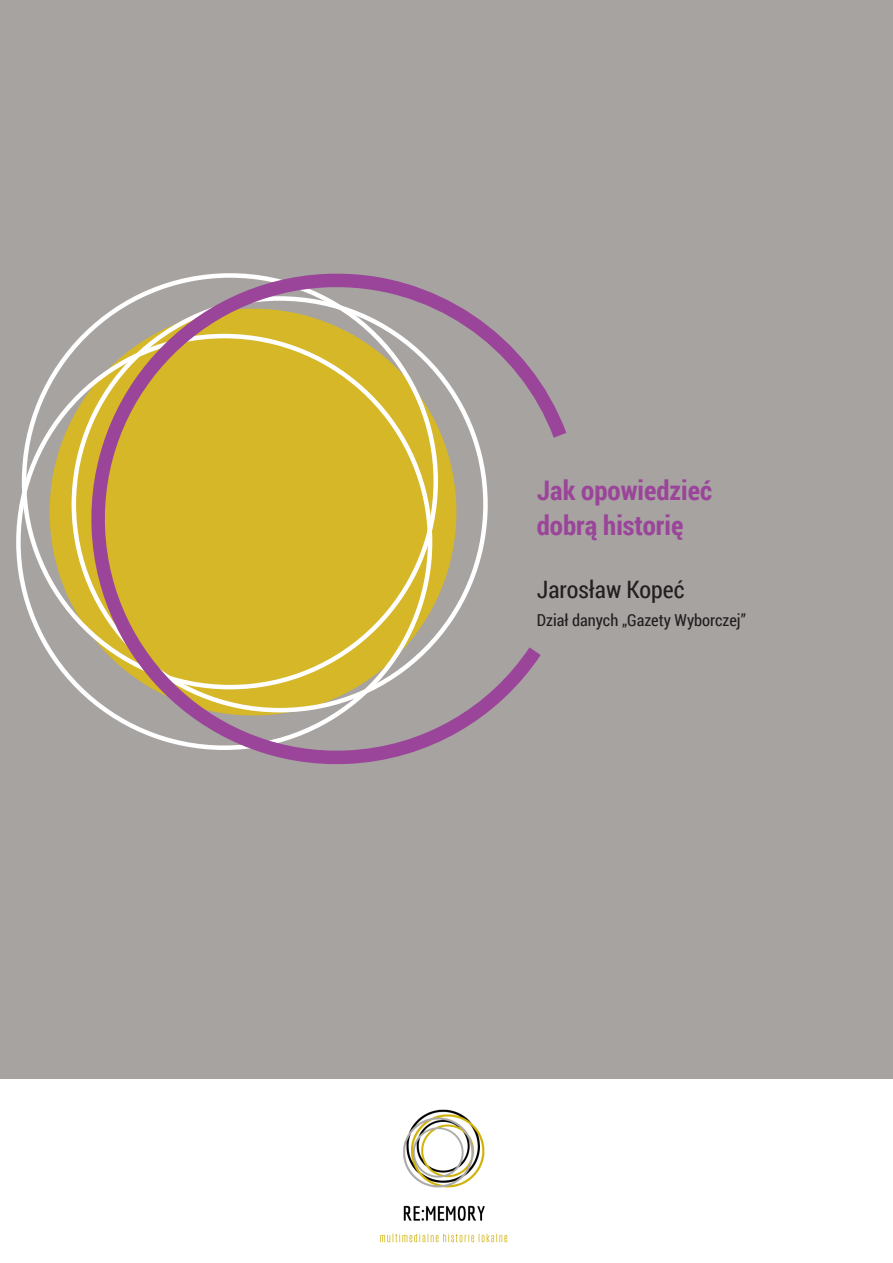
<style>
.page{position:relative;width:893px;height:1263px;background:#fff}
.page>*{position:absolute;margin:0;border:0;box-sizing:border-box;transform-origin:0 0}
.t1{font:700 27px "Roboto Condensed";color:#9a4599}
.t2{font:24px "Roboto Condensed";color:#231f20}
.t3{font:16.5px "Roboto Condensed";color:#231f20}
</style>
<div class="page">
<div style="left:0;top:0;width:893px;height:1078px;background:#a7a3a1"></div>
<div style="left:50px;top:309px;width:406px;height:406px;background:#d5b728;border-radius:50%"></div>
<svg style="left:91px;top:273px;width:476px;height:492px"></svg>
<img style="left:380px;top:1109px;width:128px;height:134px">
<p class="t1" style="left:537px;top:472px;width:177px">Jak opowiedzieć</p>
<p class="t1" style="left:537px;top:506px;width:148px">dobrą historię</p>
<p class="t2" style="left:537px;top:573px;width:149px">Jarosław Kopeć</p>
<p class="t3" style="left:537px;top:609px;width:211px">Dział danych „Gazety Wyborczej”</p>
</div>
